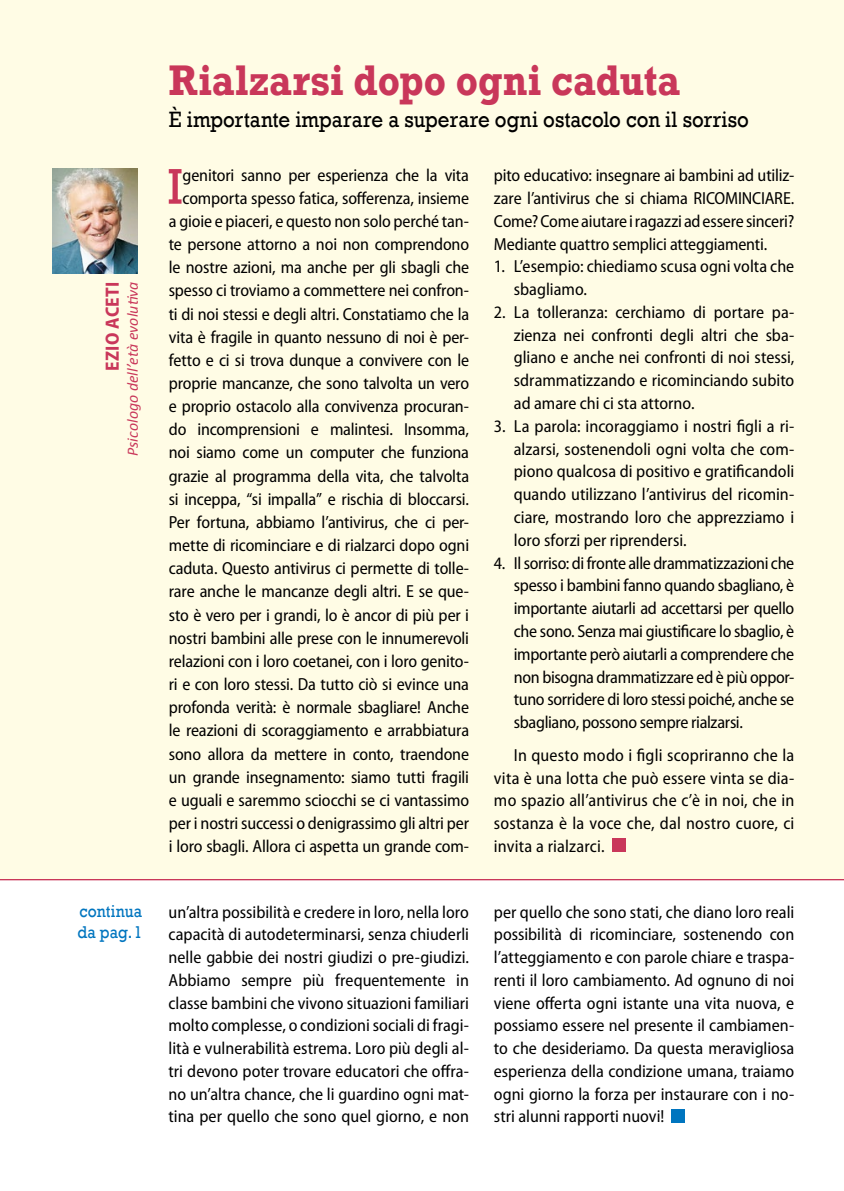
<style>
.page{position:relative;width:844px;height:1191px;background:#fff}
.page>*{position:absolute;margin:0;border:0;box-sizing:border-box;transform-origin:0 0}
.t1{font:50.93px "Rockwell";color:#c9375a}
.t2{font:700 40.25px "Rockwell";letter-spacing:.005em;color:#c9375a;scale:.9 1}
.t3{font:22.75px "Rockwell";color:#000;scale:.9 1}
.t4{font:700 semi-condensed 19.25px "Myriad Pro";letter-spacing:.02em;color:#c9375a}
.t5{font:semi-condensed 17.5px/22.8px "Myriad Pro";letter-spacing:-.01em;color:#000;text-align:justify}
.t6{font:17.5px/21px "Rockwell";letter-spacing:.01em;color:#0075bf;scale:.9 1}
.t7{font:italic 15.75px "Calibri";letter-spacing:.005em;color:#c9375a}
</style>
<div class="page">
<hr style="left:0;top:878px;width:843px;height:2px;background:#c9375a">
<div style="left:0;top:0;width:843px;height:878px;background:#fffce5"></div>
<div style="left:671px;top:1109px;width:13px;height:13px;background:#0075bf"></div>
<div style="left:612px;top:838px;width:13px;height:14px;background:#c9375a"></div>
<img style="left:52px;top:169px;width:86px;height:105px">
<p class="t4" style="left:100px;top:371px;width:91px;rotate:-90deg">EZIO ACETI</p>
<p class="t7" style="left:122px;top:456px;width:176px;rotate:-90deg">Psicologo dell’età evolutiva</p>
<p class="t6" style="left:77px;top:900px;width:73px">continua da pag. 1</p>
<h2 class="t2" style="left:169px;top:54px;width:570px">Rialzarsi dopo ogni caduta</h2>
<h3 class="t3" style="left:169px;top:106px;width:646px">È importante imparare a superare ogni ostacolo con il sorriso</h3>
<p class="t5" style="left:169px;top:163px;width:302px;text-align:right">genitori sanno per esperienza che la vita comporta spesso fatica, sofferenza, insieme<br>a gioie e piaceri, e questo non solo perché tan&shy;te persone attorno a noi non comprendono le nostre azioni, ma anche per gli sbagli che spesso ci troviamo a commettere nei confron&shy;ti di noi stessi e degli altri. Constatiamo che la vita è fragile in quanto nessuno di noi è per&shy;fetto e ci si trova dunque a convivere con le proprie mancanze, che sono talvolta un vero e proprio ostacolo alla convivenza procuran&shy;do incomprensioni e malintesi. Insomma, noi siamo come un computer che funziona grazie al programma della vita, che talvolta si inceppa, “si impalla” e rischia di bloccarsi.<br>Per fortuna, abbiamo l’antivirus, che ci per&shy;mette di ricominciare e di rialzarci dopo ogni caduta. Questo antivirus ci permette di tolle&shy;rare anche le mancanze degli altri. E se que&shy;sto è vero per i grandi, lo è ancor di più per i nostri bambini alle prese con le innumerevoli relazioni con i loro coetanei, con i loro genito&shy;ri e con loro stessi. Da tutto ciò si evince una profonda verità: è normale sbagliare! Anche le reazioni di scoraggiamento e arrabbiatura sono allora da mettere in conto, traendone un grande insegnamento: siamo tutti fragili e uguali e saremmo sciocchi se ci vantassimo per i nostri successi o denigrassimo gli altri per i loro sbagli. Allora ci aspetta un grande com-</p>
<p class="t5" style="left:494px;top:164px;width:302px">pito educativo: insegnare ai bambini ad utiliz&shy;zare l’antivirus che si chiama RICOMINCIARE.<br>Come? Come aiutare i ragazzi ad essere sinceri?<br>Mediante quattro semplici atteggiamenti.</p>
<h1 class="t1" style="left:167px;top:157px;width:17px">I</h1>
<p class="t5" style="left:513px;top:255px;width:282px;text-indent:-20px">1. L’esempio: chiediamo scusa ogni volta che sbagliamo.</p>
<p class="t5" style="left:513px;top:300px;width:282px;text-indent:-20px">2. La tolleranza: cerchiamo di portare pa&shy;zienza nei confronti degli altri che sba&shy;gliano e anche nei confronti di noi stessi, sdrammatizzando e ricominciando subito ad amare chi ci sta attorno.</p>
<p class="t5" style="left:513px;top:414px;width:282px;text-indent:-20px">3. La parola: incoraggiamo i nostri figli a ri&shy;alzarsi, sostenendoli ogni volta che com&shy;piono qualcosa di positivo e gratificandoli quando utilizzano l’antivirus del ricomin&shy;ciare, mostrando loro che apprezziamo i loro sforzi per riprendersi.</p>
<p class="t5" style="left:513px;top:551px;width:282px;text-indent:-20px">4. Il sorriso: di fronte alle drammatizzazioni che spesso i bambini fanno quando sbagliano, è importante aiutarli ad accettarsi per quello che sono. Senza mai giustificare lo sbaglio, è importante però aiutarli a comprendere che non bisogna drammatizzare ed è più oppor&shy;tuno sorridere di loro stessi poiché, anche se sbagliano, possono sempre rialzarsi.</p>
<p class="t5" style="left:494px;top:743px;width:302px;text-indent:20px">In questo modo i figli scopriranno che la vita è una lotta che può essere vinta se dia&shy;mo spazio all’antivirus che c’è in noi, che in sostanza è la voce che, dal nostro cuore, ci invita a rialzarci.</p>
<p class="t5" style="left:168px;top:900px;width:302px">un’altra possibilità e credere in loro, nella loro capacità di autodeterminarsi, senza chiuderli nelle gabbie dei nostri giudizi o pre-giudizi.<br>Abbiamo sempre più frequentemente in classe bambini che vivono situazioni familiari molto complesse, o condizioni sociali di fragi&shy;lità e vulnerabilità estrema. Loro più degli al&shy;tri devono poter trovare educatori che offra&shy;no un’altra chance, che li guardino ogni mat&shy;tina per quello che sono quel giorno, e non</p>
<p class="t5" style="left:493px;top:900px;width:302px">per quello che sono stati, che diano loro reali possibilità di ricominciare, sostenendo con l’atteggiamento e con parole chiare e traspa&shy;renti il loro cambiamento. Ad ognuno di noi viene offerta ogni istante una vita nuova, e possiamo essere nel presente il cambiamen&shy;to che desideriamo. Da questa meravigliosa esperienza della condizione umana, traiamo ogni giorno la forza per instaurare con i no&shy;stri alunni rapporti nuovi!</p>
</div>
